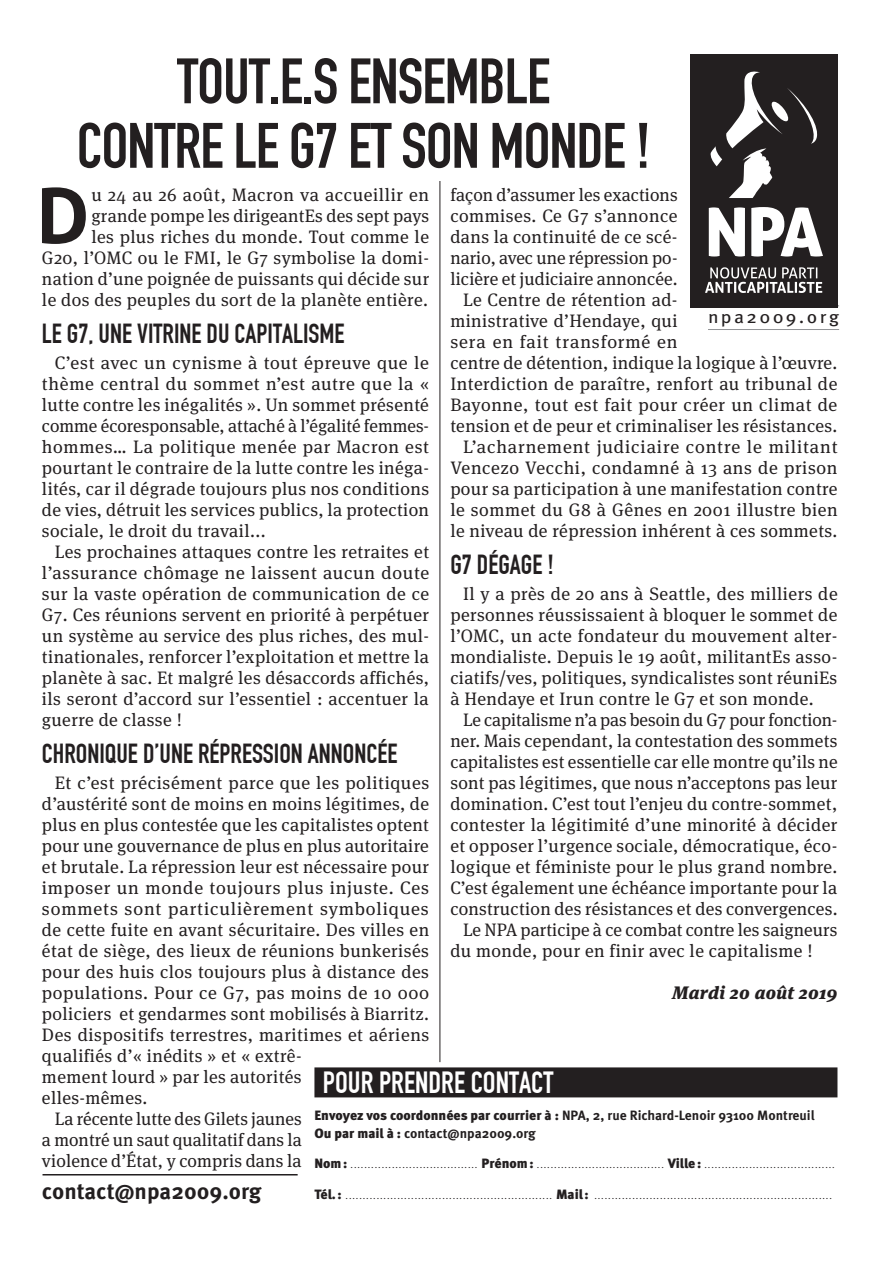
<style>
.page{position:relative;width:893px;height:1263px;background:#fff}
.page>*{position:absolute;margin:0;border:0;box-sizing:border-box;transform-origin:0 0}
.Texte_courant_lettri{font:700 76.05px "Aller";color:#231f20}
.Titre_noir{font:63px/64.5px "DIN Engschrift";letter-spacing:-.015em;color:#231f20;text-align:center}
.t1{font:30px "DIN Engschrift";color:#fff}
.Intertitre{font:27px "DIN Engschrift";color:#231f20}
.t2{font:700 22.5px "Meta Pro";color:#231f20}
.Texte_courant{font:18px/21px "Meta Serif Pro";letter-spacing:.02em;color:#231f20;text-align:justify}
.Texte_courant_lettri-2{font:18px/21px "Meta Serif Pro";letter-spacing:.02em;color:#231f20;text-align:right}
.Date{font:italic 900 18px "Meta Serif Pro";letter-spacing:.02em;color:#231f20}
.t3{font:17.55px "Meta Pro";letter-spacing:.12em;color:#231f20;scale:1.1 1}
.t4{font:700 13.5px "Meta Pro";color:#231f20}
.t5{font:9px "Meta Pro";color:#231f20}
.s1{font-weight:900}
.s2{font-weight:900;font-size:13.5px}
</style>
<div class="page">
<hr style="left:440px;top:149px;width:1px;height:913px;background:#231f20">
<div style="left:43px;top:47px;width:642px;height:134px;background:#fff"></div>
<hr style="left:708px;top:305px;width:131px;height:1px;background:#939598">
<hr style="left:708px;top:329px;width:131px;height:1px;background:#939598">
<div style="left:690px;top:54px;width:148px;height:254px;background:#231f20"></div>
<svg style="left:710px;top:71px;width:108px;height:127px"></svg>
<svg style="left:709px;top:207px;width:36px;height:49px"></svg>
<svg style="left:751px;top:207px;width:72px;height:49px"></svg>
<svg style="left:705px;top:267px;width:117px;height:26px"></svg>
<hr style="left:43px;top:1174px;width:255px;height:1px;background:#231f20">
<div style="left:314px;top:1067px;width:523px;height:30px;background:#231f20"></div>
<p class="Titre_noir" style="left:77px;top:49px;width:575px">TOUT.E.S ENSEMBLE<br>CONTRE LE G7 ET SON MONDE !</p>
<p class="Texte_courant_lettri" style="left:36px;top:169px;width:55px">D</p>
<p class="Texte_courant_lettri-2" style="left:42px;top:183px;width:389px">u 24 au 26 août, Macron va accueillir en grande pompe les dirigeantEs des sept pays<br>les plus riches du monde. Tout comme le<br>G20, l’OMC ou le FMI, le G7 symbolise la domi&shy;nation d’une poignée de puissants qui décide sur le dos des peuples du sort de la planète entière.</p>
<p class="Intertitre" style="left:42px;top:317px;width:304px">LE G7, UNE VITRINE DU CAPITALISME</p>
<p class="Texte_courant" style="left:42px;top:351px;width:389px;text-indent:13px">C’est avec un cynisme à tout épreuve que le thème central du sommet n’est autre que la « lutte contre les inégalités ». Un sommet présenté comme écoresponsable, attaché à l’égalité femmes&shy;hommes… La politique menée par Macron est pourtant le contraire de la lutte contre les inéga&shy;lités, car il dégrade toujours plus nos conditions de vies, détruit les services publics, la protection sociale, le droit du travail...</p>
<p class="Texte_courant" style="left:42px;top:540px;width:389px;text-indent:13px">Les prochaines attaques contre les retraites et l’assurance chômage ne laissent aucun doute sur la vaste opération de communication de ce G7. Ces réunions servent en priorité à perpétuer un système au service des plus riches, des mul&shy;tinationales, renforcer l’exploitation et mettre la planète à sac. Et malgré les désaccords affichés, ils seront d’accord sur l’essentiel : accentuer la guerre de classe !</p>
<p class="Intertitre" style="left:42px;top:737px;width:357px">CHRONIQUE D’UNE RÉPRESSION ANNONCÉE</p>
<p class="Texte_courant" style="left:42px;top:771px;width:389px;text-align:left;text-indent:13px">Et c’est précisément parce que les politiques d’austérité sont de moins en moins légitimes, de plus en plus contestée que les capitalistes optent pour une gouvernance de plus en plus autoritaire et brutale. La répression leur est nécessaire pour imposer un monde toujours plus injuste. Ces sommets sont particulièrement symboliques de cette fuite en avant sécuritaire. Des villes en état de siège, des lieux de réunions bunkerisés pour des huis clos toujours plus à distance des populations. Pour ce G7, pas moins de 10 000 policiers et gendarmes sont mobilisés à Biarritz.<br>Des dispositifs terrestres, maritimes et aériens qualifiés d’« inédits » et « extrê-<br>mement lourd » par les autorités<br>elles-mêmes.</p>
<p class="Texte_courant" style="left:42px;top:1107px;width:261px;text-indent:13px">La récente lutte des Gilets jaunes a montré un saut qualitatif dans la violence d’État, y compris dans la</p>
<p class="Texte_courant" style="left:450px;top:183px;width:229px">façon d’assumer les exactions commises. Ce G7 s’annonce dans la continuité de ce scé&shy;nario, avec une répression po&shy;licière et judiciaire annoncée.</p>
<p class="Texte_courant" style="left:450px;top:288px;width:389px;text-align:left;text-indent:13px">Le Centre de rétention ad-<br>ministrative d’Hendaye, qui<br>sera en fait transformé en<br>centre de détention, indique la logique à l’œuvre.<br>Interdiction de paraître, renfort au tribunal de Bayonne, tout est fait pour créer un climat de tension et de peur et criminaliser les résistances.</p>
<p class="Texte_courant" style="left:450px;top:435px;width:389px;text-indent:13px">L’acharnement judiciaire contre le militant Vencezo Vecchi, condamné à 13 ans de prison pour sa participation à une manifestation contre le sommet du G8 à Gênes en 2001 illustre bien le niveau de répression inhérent à ces sommets.</p>
<p class="Intertitre" style="left:450px;top:548px;width:105px">G7 DÉGAGE !</p>
<p class="Texte_courant" style="left:450px;top:582px;width:389px;text-indent:13px">Il y a près de 20 ans à Seattle, des milliers de personnes réussissaient à bloquer le sommet de l’OMC, un acte fondateur du mouvement alter&shy;mondialiste. Depuis le 19 août, militantEs asso&shy;ciatifs/ves, politiques, syndicalistes sont réuniEs à Hendaye et Irun contre le G7 et son monde.</p>
<p class="Texte_courant" style="left:450px;top:708px;width:389px;text-indent:13px">Le capitalisme n’a pas besoin du G7 pour fonction&shy;ner. Mais cependant, la contestation des sommets capitalistes est essentielle car elle montre qu’ils ne sont pas légitimes, que nous n’acceptons pas leur domination. C’est tout l’enjeu du contre-sommet, contester la légitimité d’une minorité à décider et opposer l’urgence sociale, démocratique, éco&shy;logique et féministe pour le plus grand nombre.<br>C’est également une échéance importante pour la construction des résistances et des convergences.</p>
<p class="Texte_courant" style="left:450px;top:918px;width:389px;text-indent:13px">Le NPA participe à ce combat contre les saigneurs du monde, pour en finir avec le capitalisme !</p>
<p class="Date" style="left:672px;top:978px;width:167px">Mardi 20 août 2019</p>
<p class="t3" style="left:708px;top:306px;width:121px">npa2009.org</p>
<p class="t1" style="left:323px;top:1065px;width:232px">POUR PRENDRE CONTACT</p>
<p class="t4" style="left:314px;top:1106px;width:502px"><span class="s1">Envoyez vos coordonnées par courrier à :</span> NPA, 2, rue Richard-Lenoir 93100 Montreuil</p>
<p class="t4" style="left:314px;top:1124px;width:223px"><span class="s1">Ou par mail à :</span> contact@npa2009.org</p>
<p class="t5" style="left:314px;top:1159px;width:522px"><span class="s2">Nom:</span> ..................................... <span class="s2">Prénom:</span> ..................................... <span class="s2">Ville:</span> ......................................</p>
<p class="t5" style="left:314px;top:1190px;width:519px"><span class="s2">Tél.:</span> ............................................................ <span class="s2">Mail:</span> .....................................................................</p>
<p class="t2" style="left:42px;top:1177px;width:221px">contact@npa2009.org</p>
</div>
